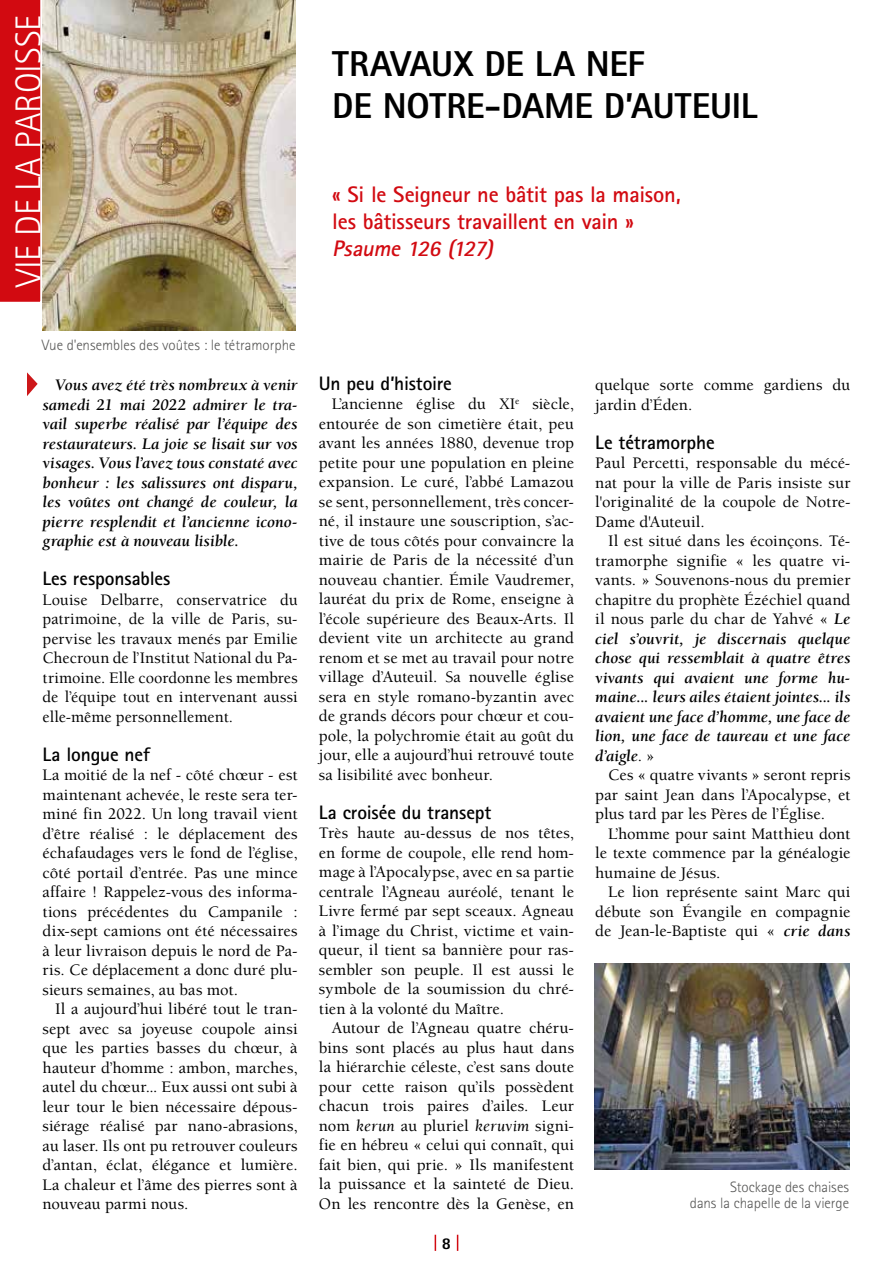
<style>
.page{position:relative;width:893px;height:1263px;background:#fff}
.page>*{position:absolute;margin:0;border:0;box-sizing:border-box;transform-origin:0 0}
.t1{font:800 36px/42px "Rotis Sans Serif Std";letter-spacing:-.005em;color:#000}
.t2{font:300 36px "Rotis Sans Serif Std";color:#fff}
.t3{font:700 22.5px/27px "Rotis Sans Serif Std";letter-spacing:-.015em;color:#d20a11}
.t4{font:italic 700 22.5px "Rotis Sans Serif Std";color:#d20a11}
.t5{font:700 19.5px "Rotis Sans Serif Std";letter-spacing:-.005em;color:#000}
.t6{font:500 16.5px/19.5px "Berkeley Std";color:#000;text-align:justify}
.t7{font:italic 700 16.5px/19.5px "Berkeley Std";color:#000;text-align:justify}
.t8{font:800 16.5px "Rotis Sans Serif Std";color:#000}
.t9{font:300 15px/16.5px "Rotis Sans Serif Std";color:#575756;text-align:right}
.s1{font-weight:400;font-style:italic}
.s2{font-weight:500;font-style:normal}
.s3{font-weight:700;font-style:italic}
</style>
<div class="page">
<img style="left:594px;top:964px;width:255px;height:205px">
<svg style="left:435px;top:1235px;width:1px;height:16px"></svg>
<svg style="left:457px;top:1235px;width:1px;height:16px"></svg>
<svg style="left:27px;top:372px;width:11px;height:24px"></svg>
<svg style="left:0;top:0;width:43px;height:305px;background:#d3191f"></svg>
<img style="left:43px;top:0;width:253px;height:331px">
<h1 class="t2" style="left:8px;top:287px;width:274px;rotate:-90deg">VIE DE LA PAROISSE</h1>
<h1 class="t1" style="left:332px;top:42px;width:427px">TRAVAUX DE LA NEF<br>DE NOTRE-DAME D’AUTEUIL</h1>
<h2 class="t3" style="left:332px;top:181px;width:350px">« Si le Seigneur ne bâtit pas la maison, les bâtisseurs travaillent en vain »</h2>
<h2 class="t4" style="left:332px;top:234px;width:167px">Psaume 126 (127)</h2>
<p class="t9" style="left:42px;top:336px;width:255px">Vue d'ensembles des voûtes : le tétramorphe</p>
<p class="t7" style="left:43px;top:376px;width:257px;text-indent:13px">Vous avez été très nombreux à venir samedi 21 mai 2022 admirer le tra&shy;vail superbe réalisé par l’équipe des restaurateurs. La joie se lisait sur vos visages. Vous l’avez tous constaté avec bonheur : les salissures ont disparu, les voûtes ont changé de couleur, la pierre resplendit et l’ancienne icono&shy;graphie est à nouveau lisible.</p>
<p class="t5" style="left:43px;top:566px;width:129px">Les responsables</p>
<p class="t6" style="left:43px;top:590px;width:257px">Louise Delbarre, conservatrice du patrimoine, de la ville de Paris, su&shy;pervise les travaux menés par Emilie Checroun de l’Institut National du Pa&shy;trimoine. Elle coordonne les membres de l’équipe tout en intervenant aussi elle-même personnellement.</p>
<p class="t5" style="left:43px;top:742px;width:109px">La longue nef</p>
<p class="t6" style="left:43px;top:765px;width:257px">La moitié de la nef - côté chœur - est maintenant achevée, le reste sera ter&shy;miné fin 2022. Un long travail vient d’être réalisé : le déplacement des échafaudages vers le fond de l’église, côté portail d’entrée. Pas une mince affaire ! Rappelez-vous des informa&shy;tions précédentes du Campanile : dix-sept camions ont été nécessaires à leur livraison depuis le nord de Pa&shy;ris. Ce déplacement a donc duré plu&shy;sieurs semaines, au bas mot.</p>
<p class="t6" style="left:43px;top:999px;width:257px;text-indent:13px">Il a aujourd’hui libéré tout le tran&shy;sept avec sa joyeuse coupole ainsi que les parties basses du chœur, à hauteur d’homme : ambon, marches, autel du chœur... Eux aussi ont subi à leur tour le bien nécessaire dépous&shy;siérage réalisé par nano-abrasions, au laser. Ils ont pu retrouver couleurs d’antan, éclat, élégance et lumière.<br>La chaleur et l’âme des pierres sont à nouveau parmi nous.</p>
<p class="t5" style="left:319px;top:371px;width:134px">Un peu d’histoire</p>
<p class="t6" style="left:319px;top:395px;width:257px;text-indent:13px">L’ancienne église du XI<sup>e</sup> siècle, entourée de son cimetière était, peu avant les années 1880, devenue trop petite pour une population en pleine expansion. Le curé, l’abbé Lamazou se sent, personnellement, très concer&shy;né, il instaure une souscription, s’ac&shy;tive de tous côtés pour convaincre la mairie de Paris de la nécessité d’un nouveau chantier. Émile Vaudremer, lauréat du prix de Rome, enseigne à l’école supérieure des Beaux-Arts. Il devient vite un architecte au grand renom et se met au travail pour notre village d’Auteuil. Sa nouvelle église sera en style romano-byzantin avec de grands décors pour chœur et cou&shy;pole, la polychromie était au goût du jour, elle a aujourd’hui retrouvé toute sa lisibilité avec bonheur.</p>
<p class="t5" style="left:319px;top:800px;width:174px">La croisée du transept</p>
<p class="t6" style="left:319px;top:824px;width:257px">Très haute au-dessus de nos têtes, en forme de coupole, elle rend hom&shy;mage à l’Apocalypse, avec en sa partie centrale l’Agneau auréolé, tenant le Livre fermé par sept sceaux. Agneau à l’image du Christ, victime et vain&shy;queur, il tient sa bannière pour ras&shy;sembler son peuple. Il est aussi le symbole de la soumission du chré&shy;tien à la volonté du Maître.</p>
<p class="t6" style="left:319px;top:1019px;width:257px;text-indent:13px">Autour de l’Agneau quatre chéru&shy;bins sont placés au plus haut dans la hiérarchie céleste, c’est sans doute pour cette raison qu’ils possèdent chacun trois paires d’ailes. Leur nom <span class="s1">kerun</span> au pluriel <span class="s1">keruvim</span> signi&shy;fie en hébreu « celui qui connaît, qui fait bien, qui prie. » Ils manifestent la puissance et la sainteté de Dieu.<br>On les rencontre dès la Genèse, en</p>
<p class="t8" style="left:442px;top:1233px;width:11px">8</p>
<p class="t6" style="left:595px;top:376px;width:257px">quelque sorte comme gardiens du jardin d’Éden.</p>
<p class="t5" style="left:595px;top:430px;width:121px">Le tétramorphe</p>
<p class="t6" style="left:595px;top:453px;width:257px">Paul Percetti, responsable du mécé&shy;nat pour la ville de Paris insiste sur l'originalité de la coupole de Notre-Dame d'Auteuil.</p>
<p class="t7" style="left:595px;top:532px;width:257px;text-indent:13px"><span class="s2">Il est situé dans les écoinçons. Té&shy;tramorphe signifie « les quatre vi&shy;vants. » Souvenons-nous du premier chapitre du prophète Ézéchiel quand il nous parle du char de Yahvé «</span> Le ciel s’ouvrit, je discernais quelque chose qui ressemblait à quatre êtres vivants qui avaient une forme hu&shy;maine... leurs ailes étaient jointes... ils avaient une face d’homme, une face de lion, une face de taureau et une face d’aigle<span class="s2">. »</span></p>
<p class="t6" style="left:595px;top:765px;width:257px;text-indent:13px">Ces « quatre vivants » seront repris par saint Jean dans l’Apocalypse, et plus tard par les Pères de l’Église.</p>
<p class="t6" style="left:595px;top:824px;width:257px;text-indent:13px">L’homme pour saint Matthieu dont le texte commence par la généalogie humaine de Jésus.</p>
<p class="t6" style="left:595px;top:883px;width:257px;text-indent:13px">Le lion représente saint Marc qui débute son Évangile en compagnie de Jean-le-Baptiste qui « <span class="s3">crie dans</span></p>
<p class="t9" style="left:690px;top:1178px;width:161px">Stockage des chaises<br>dans la chapelle de la vierge</p>
</div>
